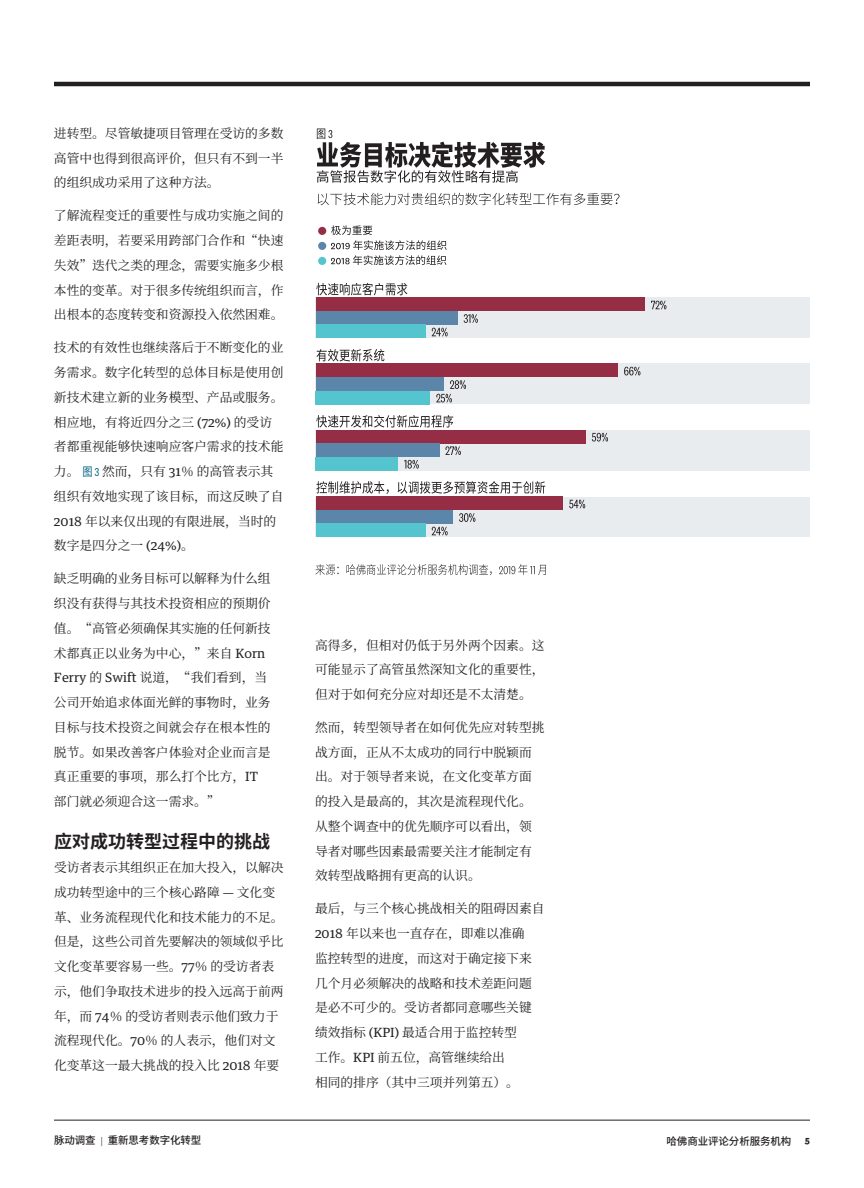
<style>
.page{position:relative;width:864px;height:1188px;background:#fff}
.page>*{position:absolute;margin:0;border:0;box-sizing:border-box;transform-origin:0 0}
.t1{font:700 18px "Noto Sans CJ Ksc";color:#231f20}
.t2{font:12.75px/24.8px "Noto Serif CJ Ksc";color:#231f20}
.t3{font:500 10.5px "Noto Sans CJ Ksc";letter-spacing:-.01em;color:#231f20}
.t4{font:800 10.5px "National HBR";color:#231f20}
.s1{font-family:"Guardian Text Egyp HBR"}
.s2{font-family:"Noto Sans CJ Ksc";font-size:12px;color:#016584}
.s3{font-family:"National 2 Condensed";font-size:12px;color:#016584}
.s4{font-family:"National HBR";font-weight:300}
</style>
<div class="page">
<hr style="left:54px;top:82px;width:756px;height:4px;background:#231f20">
<hr style="left:54px;top:1120px;width:756px;height:1px;background:#231f20">
<div style="left:315px;top:298px;width:495px;height:40px;background:#e9ecef"></div>
<div style="left:315px;top:364px;width:495px;height:40px;background:#e9ecef"></div>
<div style="left:315px;top:430px;width:495px;height:40px;background:#e9ecef"></div>
<div style="left:315px;top:497px;width:495px;height:39px;background:#e9ecef"></div>
<svg style="left:317px;top:129px;width:228px;height:54px"></svg>
<svg style="left:318px;top:193px;width:302px;height:12px"></svg>
<div style="left:318px;top:227px;width:8px;height:8px;background:#952e45;border-radius:50%"></div>
<div style="left:318px;top:242px;width:8px;height:8px;background:#5b85a9;border-radius:50%"></div>
<div style="left:318px;top:257px;width:8px;height:8px;background:#54c5cf;border-radius:50%"></div>
<svg style="left:331px;top:225px;width:116px;height:40px"></svg>
<svg style="left:316px;top:283px;width:91px;height:12px"></svg>
<svg style="left:316px;top:349px;width:68px;height:12px"></svg>
<svg style="left:316px;top:415px;width:137px;height:13px"></svg>
<svg style="left:316px;top:481px;width:73px;height:13px"></svg>
<svg style="left:398px;top:481px;width:147px;height:13px"></svg>
<div style="left:316px;top:298px;width:329px;height:13px;background:#952e45"></div>
<div style="left:316px;top:311px;width:141px;height:14px;background:#5b85a9"></div>
<div style="left:316px;top:325px;width:109px;height:13px;background:#54c5cf"></div>
<div style="left:316px;top:364px;width:302px;height:13px;background:#952e45"></div>
<div style="left:316px;top:377px;width:128px;height:14px;background:#5b85a9"></div>
<div style="left:316px;top:391px;width:114px;height:13px;background:#54c5cf"></div>
<div style="left:316px;top:430px;width:270px;height:13px;background:#952e45"></div>
<div style="left:316px;top:444px;width:123px;height:13px;background:#5b85a9"></div>
<div style="left:316px;top:457px;width:82px;height:13px;background:#54c5cf"></div>
<div style="left:316px;top:497px;width:247px;height:13px;background:#952e45"></div>
<div style="left:316px;top:510px;width:137px;height:14px;background:#5b85a9"></div>
<div style="left:316px;top:524px;width:109px;height:13px;background:#54c5cf"></div>
<svg style="left:651px;top:301px;width:15px;height:8px"></svg>
<svg style="left:464px;top:314px;width:14px;height:9px"></svg>
<svg style="left:432px;top:328px;width:16px;height:8px"></svg>
<svg style="left:624px;top:367px;width:16px;height:8px"></svg>
<svg style="left:436px;top:380px;width:30px;height:23px"></svg>
<svg style="left:592px;top:433px;width:16px;height:9px"></svg>
<svg style="left:445px;top:446px;width:16px;height:9px"></svg>
<svg style="left:404px;top:460px;width:15px;height:9px"></svg>
<svg style="left:569px;top:500px;width:16px;height:8px"></svg>
<svg style="left:459px;top:513px;width:16px;height:9px"></svg>
<svg style="left:432px;top:527px;width:16px;height:8px"></svg>
<svg style="left:315px;top:564px;width:24px;height:11px"></svg>
<svg style="left:347px;top:564px;width:145px;height:11px"></svg>
<svg style="left:499px;top:564px;width:47px;height:11px"></svg>
<p class="t2" style="left:54px;top:121px;width:231px;text-align:justify">进转型。尽管敏捷项目管理在受访的多数高管中也得到很高评价，但只有不到一半的组织成功采用了这种方法。</p>
<p class="t2" style="left:54px;top:204px;width:231px;text-align:justify">了解流程变迁的重要性与成功实施之间的差距表明，若要采用跨部门合作和“快速失效”迭代之类的理念，需要实施多少根本性的变革。对于很多传统组织而言，作出根本的态度转变和资源投入依然困难。</p>
<p class="t2" style="left:54px;top:336px;width:231px">技术的有效性也继续落后于不断变化的业务需求。数字化转型的总体目标是使用创新技术建立新的业务模型、产品或服务。相应地，有将近四分之三 <span class="s1">(72%)</span> 的受访者都重视能够快速响应客户需求的技术能力。<span class="s2">图</span> <span class="s3">3</span> 然而，只有 <span class="s1">31</span>％的高管表示其组织有效地实现了该目标，而这反映了自<br><span class="s1">2018</span> 年以来仅出现的有限进展，当时的数字是四分之一 <span class="s1">(24%)</span>。</p>
<p class="t2" style="left:54px;top:567px;width:218px">缺乏明确的业务目标可以解释为什么组织没有获得与其技术投资相应的预期价值。“高管必须确保其实施的任何新技术都真正以业务为中心，”来自 <span class="s1">Korn<br>Ferry</span> 的 <span class="s1">Swift</span> 说道，“我们看到，当公司开始追求体面光鲜的事物时，业务目标与技术投资之间就会存在根本性的脱节。如果改善客户体验对企业而言是真正重要的事项，那么打个比方，<span class="s1">IT</span>部门就必须迎合这一需求。”</p>
<h1 class="t1" style="left:54px;top:831px;width:217px">应对成功转型过程中的挑战</h1>
<p class="t2" style="left:54px;top:855px;width:231px">受访者表示其组织正在加大投入，以解决成功转型途中的三个核心路障 — 文化变革、业务流程现代化和技术能力的不足。但是，这些公司首先要解决的领域似乎比文化变革要容易一些。<span class="s1">77</span>％的受访者表示，他们争取技术进步的投入远高于前两年，而 <span class="s1">74</span>％的受访者则表示他们致力于流程现代化。<span class="s1">70</span>％的人表示，他们对文化变革这一最大挑战的投入比 <span class="s1">2018</span> 年要</p>
<p class="t2" style="left:315px;top:633px;width:231px;text-align:justify">高得多，但相对仍低于另外两个因素。这可能显示了高管虽然深知文化的重要性，但对于如何充分应对却还是不太清楚。</p>
<p class="t2" style="left:315px;top:715px;width:231px">然而，转型领导者在如何优先应对转型挑战方面，正从不太成功的同行中脱颖而出。对于领导者来说，在文化变革方面的投入是最高的，其次是流程现代化。从整个调查中的优先顺序可以看出，领导者对哪些因素最需要关注才能制定有效转型战略拥有更高的认识。</p>
<p class="t2" style="left:315px;top:897px;width:231px">最后，与三个核心挑战相关的阻碍因素自<br><span class="s1">2018</span> 年以来也一直存在，即难以准确<br>监控转型的进度，而这对于确定接下来几个月必须解决的战略和技术差距问题是必不可少的。受访者都同意哪些关键绩效指标 <span class="s1">(KPI)</span> 最适合用于监控转型<br>工作。<span class="s1">KPI</span> 前五位，高管继续给出<br>相同的排序（其中三项并列第五）。</p>
<p class="t3" style="left:54px;top:1135px;width:149px">脉动调查 <span class="s4">|</span> 重新思考数字化转型</p>
<p class="t3" style="left:667px;top:1135px;width:126px">哈佛商业评论分析服务机构</p>
<p class="t4" style="left:805px;top:1133px;width:7px">5</p>
</div>
